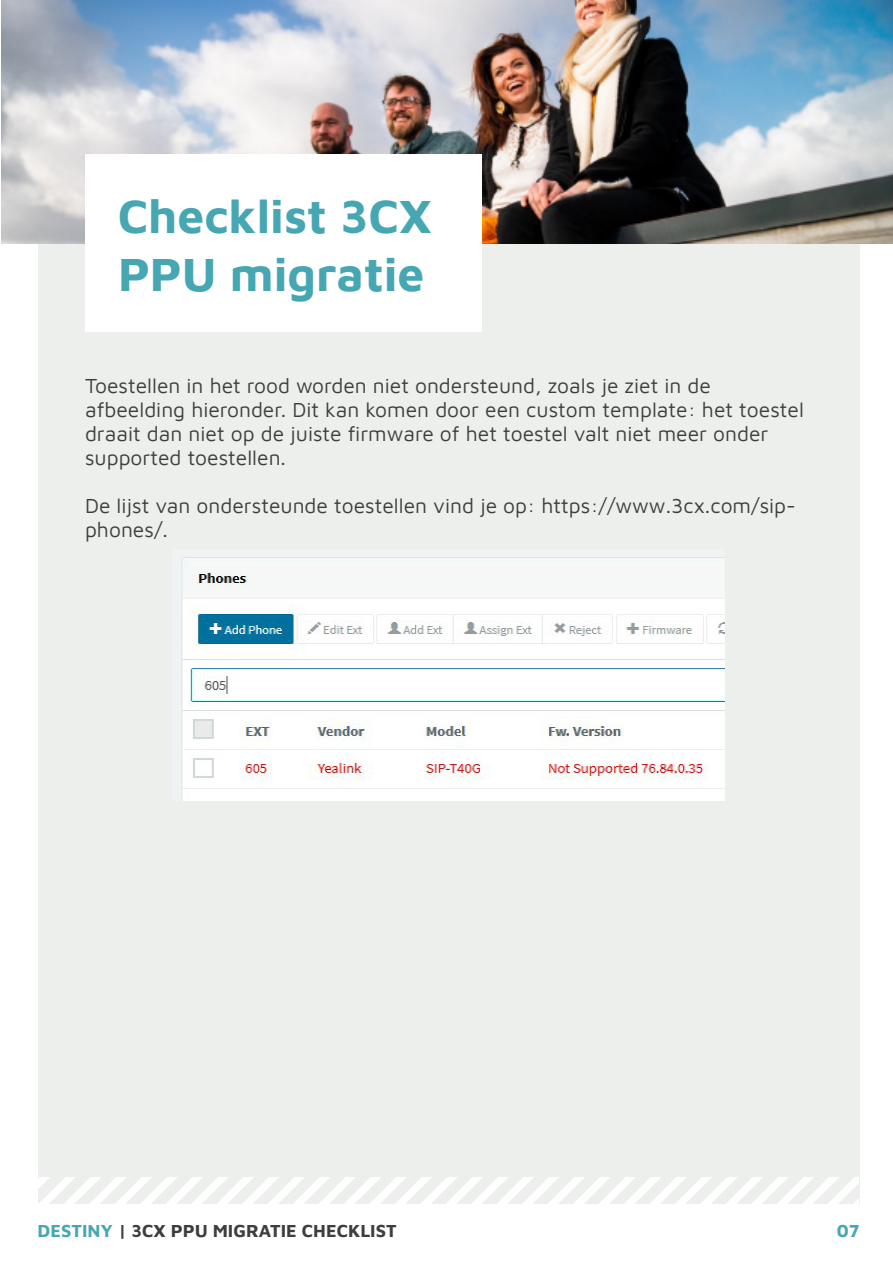
<style>
.page{position:relative;width:893px;height:1263px;background:#fff}
.page>*{position:absolute;margin:0;border:0;box-sizing:border-box;transform-origin:0 0}
.Titel_whitepaper{font:700 48px/57.6px "Maven Pro";color:#46a7b3}
.Platte_tekst{font:21px/24px "Maven Pro";color:#3e3e3e}
.Inleidingen{font:700 18px "Maven Pro";color:#3e3e3e}
.Inleidingen-2{font:700 18px "Maven Pro";color:#46a7b3}
.s1{color:#46a7b3}
</style>
<div class="page">
<div style="left:38px;top:98px;width:822px;height:1093px;background:#edefed"></div>
<img style="left:2px;top:0;width:891px;height:243px">
<div style="left:85px;top:155px;width:397px;height:177px;background:#fff"></div>
<svg style="left:38px;top:1178px;width:821px;height:25px"></svg>
<img style="left:181px;top:557px;width:543px;height:243px">
<p class="Titel_whitepaper" style="left:118px;top:185px;width:315px">Checklist 3CX<br>PPU migratie</p>
<p class="Platte_tekst" style="left:85px;top:372px;width:720px">Toestellen in het rood worden niet ondersteund, zoals je ziet in de afbeelding hieronder. Dit kan komen door een custom template: het toestel draait dan niet op de juiste firmware of het toestel valt niet meer onder supported toestellen.</p>
<p class="Platte_tekst" style="left:85px;top:492px;width:712px">De lijst van ondersteunde toestellen vind je op: https://www.3cx.com/sip&shy;phones/.</p>
<p class="Inleidingen" style="left:38px;top:1218px;width:361px"><span class="s1">DESTINY</span> | 3CX PPU MIGRATIE CHECKLIST</p>
<p class="Inleidingen-2" style="left:837px;top:1218px;width:24px">07</p>
</div>
